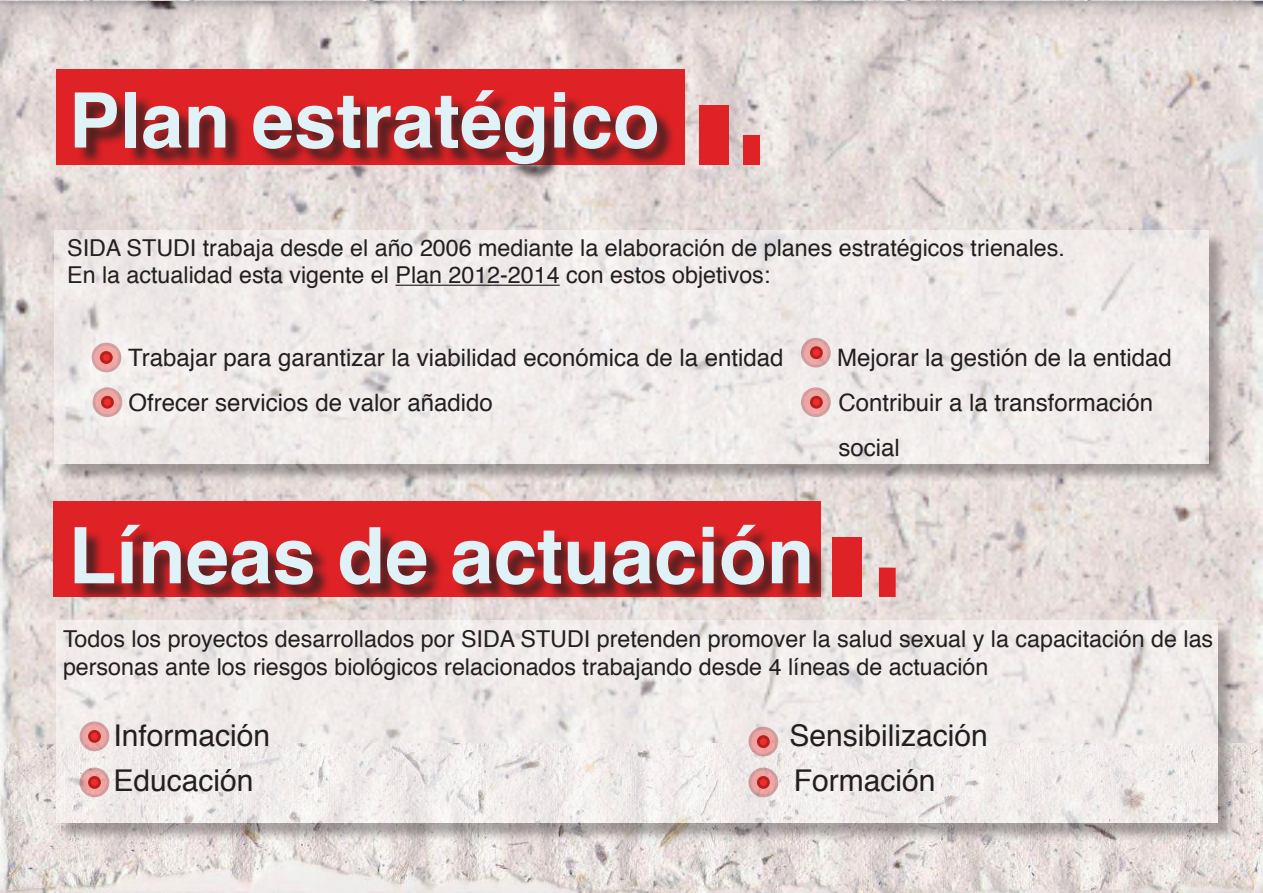
<style>
.page{position:relative;width:1263px;height:893px;background:#fff}
.page>*{position:absolute;margin:0;border:0;box-sizing:border-box;transform-origin:0 0}
.t1{font:700 78px "Helvetica";color:#def2f7}
.t2{font:700 76.5px "Helvetica";color:#def2f7}
.t3{font:30px "Helvetica";color:#231f20}
.t4{font:24px/45px "Helvetica";color:#231f20}
.t5{font:23.25px/27.9px "Helvetica";color:#231f20}
</style>
<div class="page">
<img style="left:0;top:1px;width:1263px;height:892px">
<img style="left:0;top:2px;width:1263px;height:740px">
<div style="left:56px;top:69px;width:629px;height:95px;background:#df2225"></div>
<div style="left:77px;top:92px;width:598px;height:91px;background:#231f20;opacity:.75"></div>
<div style="left:743px;top:135px;width:16px;height:29px;background:#df2225"></div>
<div style="left:56px;top:232px;width:1172px;height:250px;background:#231f20;opacity:.75"></div>
<div style="left:54px;top:230px;width:1155px;height:233px;background:#f1ebea"></div>
<hr style="left:395px;top:285px;width:165px;height:1px;background:#231f20">
<div style="left:699px;top:105px;width:30px;height:59px;background:#df2225"></div>
<div style="left:53px;top:501px;width:767px;height:96px;background:#df2225"></div>
<div style="left:77px;top:527px;width:751px;height:76px;background:#231f20;opacity:.75"></div>
<div style="left:832px;top:537px;width:30px;height:60px;background:#df2225"></div>
<div style="left:879px;top:567px;width:17px;height:30px;background:#df2225"></div>
<div style="left:58px;top:622px;width:1178px;height:219px;background:#231f20;opacity:.75"></div>
<svg style="left:56px;top:620px;width:1161px;height:203px;fill:#f0ebea"></svg>
<svg style="left:802px;top:339px;width:27px;height:27px"></svg>
<div style="left:801px;top:338px;width:30px;height:30px;border:3px solid #97191d;border-radius:50%"></div>
<svg style="left:802px;top:389px;width:27px;height:27px"></svg>
<div style="left:801px;top:387px;width:30px;height:30px;border:3px solid #97191d;border-radius:50%"></div>
<svg style="left:93px;top:344px;width:27px;height:27px"></svg>
<div style="left:92px;top:343px;width:29px;height:29px;border:3px solid #97191d;border-radius:50%"></div>
<svg style="left:94px;top:389px;width:27px;height:27px"></svg>
<div style="left:93px;top:387px;width:29px;height:30px;border:3px solid #97191d;border-radius:50%"></div>
<svg style="left:81px;top:769px;width:27px;height:27px"></svg>
<div style="left:80px;top:767px;width:29px;height:30px;border:3px solid #97191d;border-radius:50%"></div>
<svg style="left:81px;top:723px;width:27px;height:27px"></svg>
<div style="left:80px;top:721px;width:29px;height:30px;border:3px solid #97191d;border-radius:50%"></div>
<svg style="left:750px;top:769px;width:27px;height:27px"></svg>
<div style="left:748px;top:767px;width:30px;height:30px;border:3px solid #97191d;border-radius:50%"></div>
<svg style="left:750px;top:728px;width:27px;height:27px"></svg>
<div style="left:748px;top:727px;width:30px;height:29px;border:3px solid #97191d;border-radius:50%"></div>
<h2 class="t2" style="left:69px;top:59px;width:592px">Plan estratégico</h2>
<p class="t5" style="left:67px;top:234px;width:999px">SIDA STUDI trabaja desde el año 2006 mediante la elaboración de planes estratégicos trienales.<br>En la actualidad esta vigente el Plan 2012-2014 con estos objetivos:</p>
<p class="t4" style="left:128px;top:335px;width:657px">Trabajar para garantizar la viabilidad económica de la entidad</p>
<p class="t4" style="left:837px;top:335px;width:336px">Mejorar la gestión de la entidad</p>
<p class="t4" style="left:129px;top:380px;width:366px">Ofrecer servicios de valor añadido</p>
<p class="t4" style="left:838px;top:380px;width:316px">Contribuir a la transformación social</p>
<h1 class="t1" style="left:69px;top:493px;width:747px">Líneas de actuación</h1>
<p class="t5" style="left:63px;top:626px;width:1152px">Todos los proyectos desarrollados por SIDA STUDI pretenden promover la salud sexual y la capacitación de las personas ante los riesgos biológicos relacionados trabajando desde 4 líneas de actuación</p>
<p class="t3" style="left:114px;top:712px;width:158px">Información</p>
<p class="t3" style="left:789px;top:712px;width:200px">Sensibilización</p>
<p class="t3" style="left:114px;top:757px;width:142px">Educación</p>
<p class="t3" style="left:794px;top:757px;width:143px">Formación</p>
</div>
